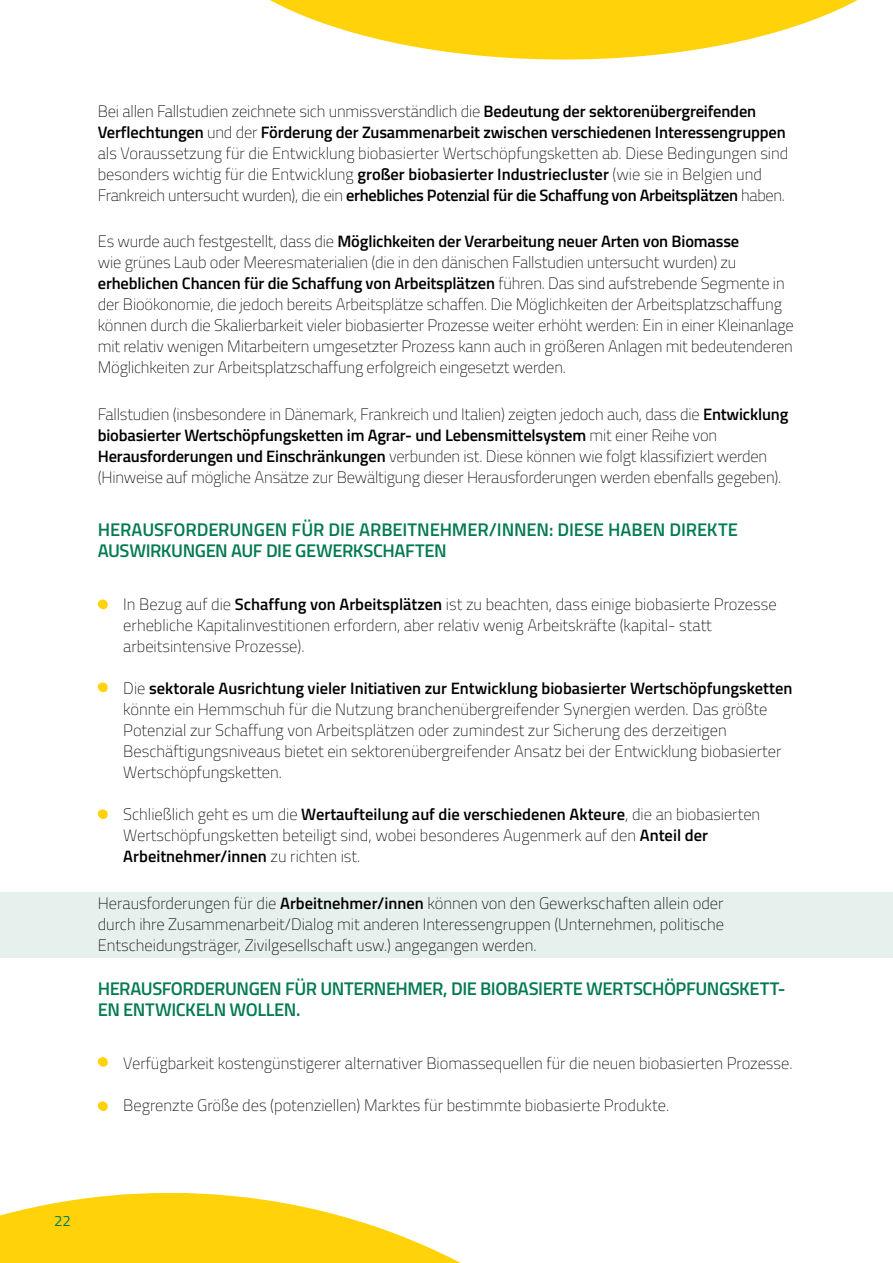
<style>
.page{position:relative;width:893px;height:1263px;background:#fff}
.page>*{position:absolute;margin:0;border:0;box-sizing:border-box;transform-origin:0 0}
.t1{font:600 18.3px/21px "Titillium Web";letter-spacing:-.02em;color:#037a52}
.t2{font:100 16.5px/21px "Titillium Web";color:#000}
.t3{font:15px "Titillium Web";color:#037a52}
.s1{font-weight:600}
</style>
<div class="page">
<div style="left:0;top:892px;width:893px;height:66px;background:#e6f1ed"></div>
<svg style="left:97px;top:600px;width:11px;height:10px"></svg>
<svg style="left:97px;top:682px;width:11px;height:11px"></svg>
<svg style="left:97px;top:809px;width:11px;height:10px"></svg>
<svg style="left:97px;top:1101px;width:11px;height:10px"></svg>
<svg style="left:97px;top:1057px;width:11px;height:10px"></svg>
<svg style="left:0;top:1193px;width:461px;height:70px;fill:#ffd209"></svg>
<svg style="left:270px;top:0;width:588px;height:60px"></svg>
<p class="t2" style="left:98px;top:99px;width:692px">Bei allen Fallstudien zeichnete sich unmissverständlich die <span class="s1">Bedeutung der sektorenübergreifenden Verflechtungen</span> und der <span class="s1">Förderung der Zusammenarbeit zwischen verschiedenen Interessengruppen </span>als Voraussetzung für die Entwicklung biobasierter Wertschöpfungsketten ab. Diese Bedingungen sind besonders wichtig für die Entwicklung <span class="s1">großer biobasierter Industriecluster</span> (wie sie in Belgien und Frankreich untersucht wurden), die ein <span class="s1">erhebliches Potenzial für die Schaffung von Arbeitsplätzen</span> haben.</p>
<p class="t2" style="left:98px;top:230px;width:697px">Es wurde auch festgestellt, dass die <span class="s1">Möglichkeiten der Verarbeitung neuer Arten von Biomasse<br></span>wie grünes Laub oder Meeresmaterialien (die in den dänischen Fallstudien untersucht wurden) zu <span class="s1">erheblichen Chancen für die Schaffung von Arbeitsplätzen</span> führen. Das sind aufstrebende Segmente in der Bioökonomie, die jedoch bereits Arbeitsplätze schaffen. Die Möglichkeiten der Arbeitsplatzschaffung können durch die Skalierbarkeit vieler biobasierter Prozesse weiter erhöht werden: Ein in einer Kleinanlage mit relativ wenigen Mitarbeitern umgesetzter Prozess kann auch in größeren Anlagen mit bedeutenderen Möglichkeiten zur Arbeitsplatzschaffung erfolgreich eingesetzt werden.</p>
<p class="t2" style="left:98px;top:403px;width:692px">Fallstudien (insbesondere in Dänemark, Frankreich und Italien) zeigten jedoch auch, dass die <span class="s1">Entwicklung biobasierter Wertschöpfungsketten im Agrar- und Lebensmittelsystem</span> mit einer Reihe von <span class="s1">Herausforderungen und Einschränkungen</span> verbunden ist. Diese können wie folgt klassifiziert werden (Hinweise auf mögliche Ansätze zur Bewältigung dieser Herausforderungen werden ebenfalls gegeben).</p>
<p class="t1" style="left:98px;top:518px;width:642px">HERAUSFORDERUNGEN FÜR DIE ARBEITNEHMER/INNEN: DIESE HABEN DIREKTE<br>AUSWIRKUNGEN AUF DIE GEWERKSCHAFTEN</p>
<p class="t2" style="left:123px;top:593px;width:655px">In Bezug auf die <span class="s1">Schaffung von Arbeitsplätzen</span> ist zu beachten, dass einige biobasierte Prozesse erhebliche Kapitalinvestitionen erfordern, aber relativ wenig Arbeitskräfte (kapital- statt arbeitsintensive Prozesse).</p>
<p class="t2" style="left:123px;top:677px;width:671px">Die <span class="s1">sektorale Ausrichtung vieler Initiativen zur Entwicklung biobasierter Wertschöpfungsketten </span>könnte ein Hemmschuh für die Nutzung branchenübergreifender Synergien werden. Das größte Potenzial zur Schaffung von Arbeitsplätzen oder zumindest zur Sicherung des derzeitigen Beschäftigungsniveaus bietet ein sektorenübergreifender Ansatz bei der Entwicklung biobasierter Wertschöpfungsketten.</p>
<p class="t2" style="left:123px;top:803px;width:638px">Schließlich geht es um die <span class="s1">Wertaufteilung auf die verschiedenen Akteure</span>, die an biobasierten<br>Wertschöpfungsketten beteiligt sind, wobei besonderes Augenmerk auf den <span class="s1">Anteil der<br>Arbeitnehmer/innen</span> zu richten ist.</p>
<p class="t2" style="left:98px;top:892px;width:628px;text-align:justify">Herausforderungen für die <span class="s1">Arbeitnehmer/innen</span> können von den Gewerkschaften allein oder durch ihre Zusammenarbeit/Dialog mit anderen Interessengruppen (Unternehmen, politische Entscheidungsträger, Zivilgesellschaft usw.) angegangen werden.</p>
<p class="t1" style="left:98px;top:978px;width:689px">HERAUSFORDERUNGEN FÜR UNTERNEHMER, DIE BIOBASIERTE WERTSCHÖPFUNGSKETT-<br>EN ENTWICKELN WOLLEN.</p>
<p class="t2" style="left:123px;top:1052px;width:671px">Verfügbarkeit kostengünstigerer alternativer Biomassequellen für die neuen biobasierten Prozesse.</p>
<p class="t2" style="left:123px;top:1094px;width:547px">Begrenzte Größe des (potenziellen) Marktes für bestimmte biobasierte Produkte.</p>
<p class="t3" style="left:54px;top:1210px;width:18px">22</p>
</div>
